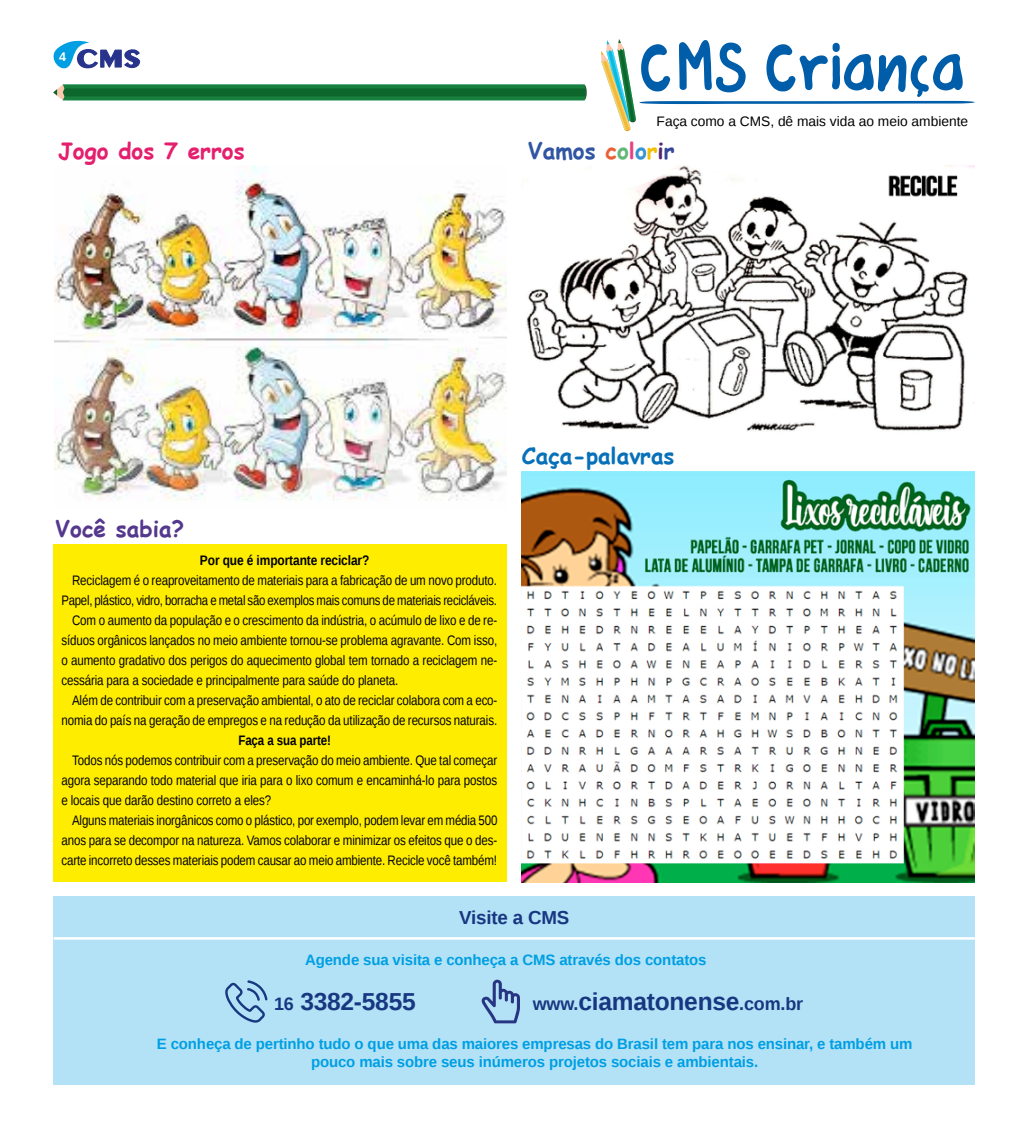
<style>
.page{position:relative;width:1028px;height:1124px;background:#fff}
.page>*{position:absolute;margin:0;border:0;box-sizing:border-box;transform-origin:0 0}
.t1{font:68px "Hellotosca 026";color:#005da9}
.t2{font:700 24.5px "Liberation Sans";letter-spacing:-.01em;color:#183781}
.t3{font:700 22.5px "Comic Sans MS";color:#0870b8}
.t4{font:700 22.5px "Comic Sans MS";color:#e41f6e}
.t5{font:700 22.5px "Comic Sans MS";color:#3055a3}
.t6{font:700 22.5px "Comic Sans MS";color:#54388d}
.t7{font:700 18.75px "Liberation Sans";letter-spacing:-.01em;color:#183781}
.t8{font:700 15px/18px "Liberation Sans";letter-spacing:-.01em;color:#009fe3;text-align:center}
.t9{font:13.75px/20px "Liberation Sans";letter-spacing:-.01em;color:#000;text-align:justify;scale:.84 1}
.t10{font:13.75px "Liberation Sans";letter-spacing:-.01em;color:#000;scale:.83 1}
.t11{font:13.75px "Liberation Sans";letter-spacing:-.01em;color:#000}
.t12{font:700 13.75px "Liberation Sans";letter-spacing:-.01em;color:#000;scale:.87 1}
.t13{font:700 13.75px "Liberation Sans";letter-spacing:-.01em;color:#000;scale:.84 1}
.t14{font:700 12.5px "Liberation Sans";color:#fff}
.s1{color:#eb5f36}
.s2{color:#62b878}
.s3{color:#e93f83}
.s4{color:#3594d2}
.s5{color:#f2c003}
.s6{color:#512771}
.s7{color:#354898}
.s8{font-size:18px}
</style>
<div class="page">
<svg style="left:53px;top:40px;width:88px;height:29px"></svg>
<div style="left:54px;top:543px;width:453px;height:338px;background:#ffed00"></div>
<svg style="left:53px;top:84px;width:533px;height:16px;background:#1a783b"></svg>
<svg style="left:601px;top:39px;width:373px;height:93px"></svg>
<div style="left:54px;top:896px;width:920px;height:188px;background:#b3e2f6"></div>
<svg style="left:481px;top:979px;width:39px;height:44px"></svg>
<svg style="left:225px;top:980px;width:42px;height:42px"></svg>
<hr style="left:54px;top:937px;width:920px;height:2px;background:#fff">
<img style="left:526px;top:166px;width:448px;height:265px">
<img style="left:521px;top:471px;width:453px;height:411px">
<img style="left:54px;top:166px;width:452px;height:335px">
<p class="t14" style="left:59px;top:48px;width:8px">4</p>
<h3 class="t4" style="left:58px;top:134px;width:188px">Jogo dos 7 erros</h3>
<h1 class="t1" style="left:639px;top:38px;width:327px">CMS Crianca</h1>
<p class="t11" style="left:656px;top:114px;width:313px">Faça como a CMS, dê mais vida ao meio ambiente</p>
<h3 class="t5" style="left:527px;top:134px;width:149px">Vamos <span class="s1">c</span><span class="s2">o</span><span class="s3">l</span><span class="s4">o</span><span class="s5">r</span><span class="s6">i</span><span class="s7">r</span></h3>
<h3 class="t6" style="left:55px;top:512px;width:131px">Você sabia?</h3>
<p class="t12" style="left:200px;top:550px;width:196px">Por que é importante reciclar?</p>
<p class="t9" style="left:72px;top:570px;width:507px">Reciclagem é o reaproveitamento de materiais para a fabricação de um novo produto.</p>
<p class="t10" style="left:61px;top:592px;width:526px">Papel, plástico, vidro, borracha e metal são exemplos mais comuns de materiais recicláveis.</p>
<p class="t9" style="left:72px;top:610px;width:507px">Com o aumento da população e o crescimento da indústria, o acúmulo de lixo e de re-</p>
<p class="t9" style="left:61px;top:630px;width:520px">síduos orgânicos lançados no meio ambiente tornou-se problema agravante. Com isso,</p>
<p class="t9" style="left:61px;top:650px;width:520px">o aumento gradativo dos perigos do aquecimento global tem tornado a reciclagem ne-</p>
<p class="t9" style="left:61px;top:670px;width:402px">cessária para a sociedade e principalmente para saúde do planeta.</p>
<p class="t9" style="left:72px;top:690px;width:507px">Além de contribuir com a preservação ambiental, o ato de reciclar colabora com a eco-</p>
<p class="t9" style="left:61px;top:710px;width:520px">nomia do país na geração de empregos e na redução da utilização de recursos naturais.</p>
<p class="t13" style="left:238px;top:730px;width:112px">Faça a sua parte!</p>
<p class="t9" style="left:61px;top:750px;width:520px;text-indent:11px">Todos nós podemos contribuir com a preservação do meio ambiente. Que tal começar agora separando todo material que iria para o lixo comum e encaminhá-lo para postos e locais que darão destino correto a eles?</p>
<p class="t9" style="left:61px;top:810px;width:520px;text-indent:11px">Alguns materiais inorgânicos como o plástico, por exemplo, podem levar em média 500 anos para se decompor na natureza. Vamos colaborar e minimizar os efeitos que o des&shy;carte incorreto desses materiais podem causar ao meio ambiente. Recicle você também!</p>
<h3 class="t3" style="left:522px;top:439px;width:154px">Caça-palavras</h3>
<h3 class="t7" style="left:459px;top:904px;width:112px">Visite a CMS</h3>
<p class="t8" style="left:305px;top:950px;width:403px">Agende sua visita e conheça a CMS através dos contatos</p>
<h2 class="t2" style="left:274px;top:984px;width:143px"><span class="s8">16</span> 3382-5855</h2>
<h2 class="t2" style="left:533px;top:984px;width:272px"><span class="s8">www.</span>ciamatonense<span class="s8">.com.br</span></h2>
<p class="t8" style="left:157px;top:1034px;width:757px">E conheça de pertinho tudo o que uma das maiores empresas do Brasil tem para nos ensinar, e também um pouco mais sobre seus inúmeros projetos sociais e ambientais.</p>
</div>
